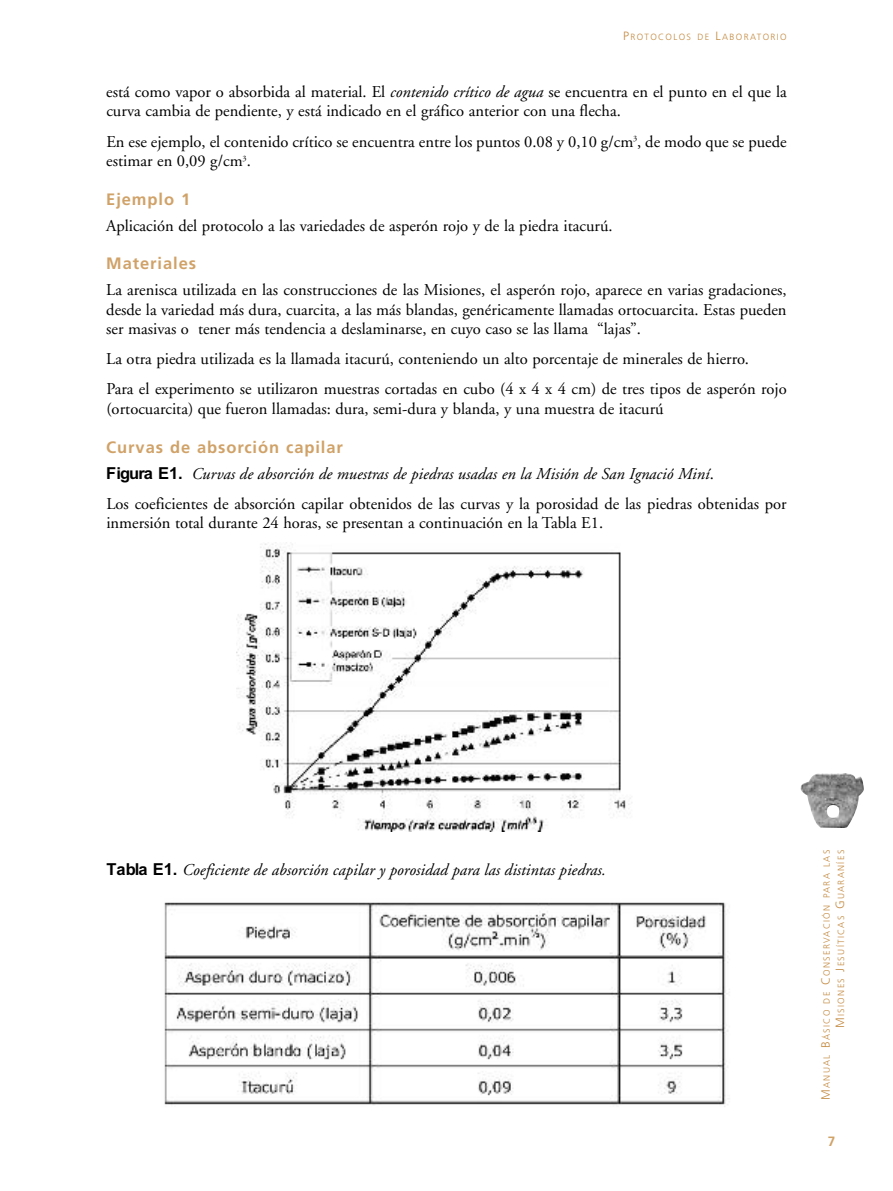
<style>
.page{position:relative;width:893px;height:1191px;background:#fff}
.page>*{position:absolute;margin:0;border:0;box-sizing:border-box;transform-origin:0 0}
.t1{font:16.5px/19.5px "Adobe Garamond";color:#000}
.t2{font:italic 16.5px "Adobe Garamond";color:#000}
.t3{font:700 16.5px "Frutiger";letter-spacing:.055em;color:#d0a268}
.t4{font:700 13.5px "Frutiger";color:#d0a268}
.t5{font:300 9px/14.4px "Frutiger";letter-spacing:.15em;color:#c48b42;text-align:right}
.s1{font-size:12px}
.s2{font-style:italic}
.s3{font-family:"Arial";font-weight:700}
.s4{font-family:"Arial";font-weight:700;font-style:normal}
</style>
<div class="page">
<img style="left:801px;top:780px;width:9px;height:15px">
<img style="left:237px;top:542px;width:395px;height:289px">
<img style="left:164px;top:902px;width:565px;height:205px">
<p class="t5" style="left:623px;top:30px;width:165px"><span class="s1">P</span>ROTOCOLOS DE <span class="s1">L</span>ABORATORIO</p>
<p class="t1" style="left:106px;top:83px;width:682px">está como vapor o absorbida al material. El <span class="s2">contenido crítico de agua</span> se encuentra en el punto en el que la curva cambia de pendiente, y está indicado en el gráfico anterior con una flecha.</p>
<p class="t1" style="left:106px;top:133px;width:682px">En ese ejemplo, el contenido crítico se encuentra entre los puntos 0.08 y 0,10 g/cm<sup>3</sup>, de modo que se puede estimar en 0,09 g/cm<sup>3</sup>.</p>
<p class="t3" style="left:106px;top:192px;width:85px">Ejemplo 1</p>
<p class="t1" style="left:106px;top:217px;width:508px">Aplicación del protocolo a las variedades de asperón rojo y de la piedra itacurú.</p>
<p class="t3" style="left:106px;top:257px;width:91px">Materiales</p>
<p class="t1" style="left:106px;top:282px;width:682px;text-align:justify">La arenisca utilizada en las construcciones de las Misiones, el asperón rojo, aparece en varias gradaciones, desde la variedad más dura, cuarcita, a las más blandas, genéricamente llamadas ortocuarcita. Estas pueden ser masivas o tener más tendencia a deslaminarse, en cuyo caso se las llama “lajas”.</p>
<p class="t1" style="left:106px;top:345px;width:682px;line-height:30.2px">La otra piedra utilizada es la llamada itacurú, conteniendo un alto porcentaje de minerales de hierro.<br>Para el experimento se utilizaron muestras cortadas en cubo (4 x 4 x 4 cm) de tres tipos de asperón rojo</p>
<p class="t1" style="left:106px;top:400px;width:559px">(ortocuarcita) que fueron llamadas: dura, semi-dura y blanda, y una muestra de itacurú</p>
<p class="t3" style="left:106px;top:440px;width:238px">Curvas de absorción capilar</p>
<p class="t1" style="left:106px;top:459px;width:682px;line-height:30.2px"><span class="s3">Figura E1.</span> <span class="s2">Curvas de absorción de muestras de piedras usadas en la Misión de San Ignació Miní</span>.<br>Los coeficientes de absorción capilar obtenidos de las curvas y la porosidad de las piedras obtenidas por</p>
<p class="t1" style="left:106px;top:514px;width:498px">inmersión total durante 24 horas, se presentan a continuación en la Tabla E1.</p>
<p class="t2" style="left:106px;top:863px;width:501px"><span class="s4">Tabla E1.</span> Coeficiente de absorción capilar y porosidad para las distintas piedras.</p>
<p class="t5" style="left:820px;top:1100px;width:251px;rotate:-90deg"><span class="s1">M</span>ANUAL <span class="s1">B</span>ÁSICO DE <span class="s1">C</span>ONSERVACIÓN PARA LAS<br><span class="s1">M</span>ISIONES <span class="s1">J</span>ESUÍTICAS <span class="s1">G</span>UARANÍES</p>
<p class="t4" style="left:828px;top:1135px;width:9px">7</p>
</div>
